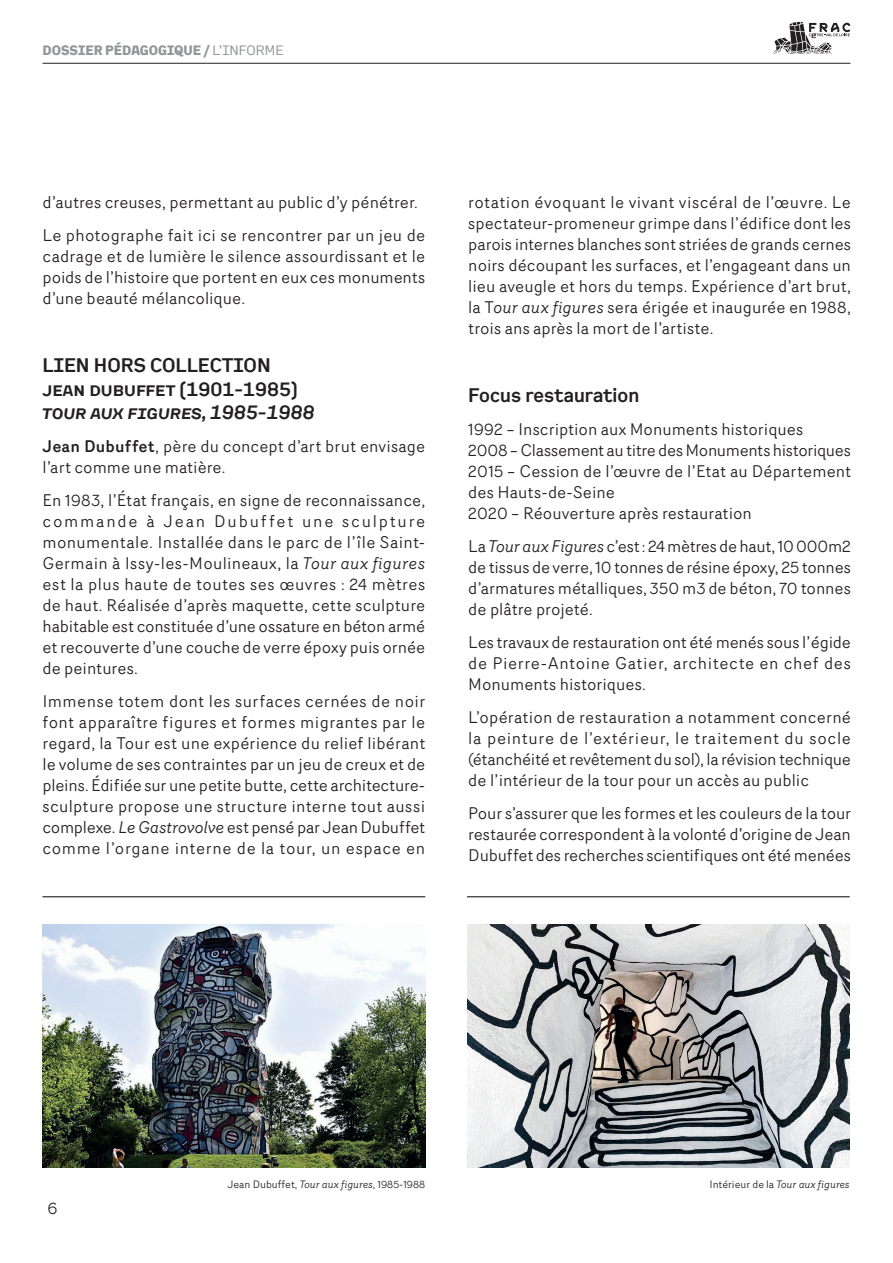
<style>
.page{position:relative;width:893px;height:1263px;background:#fff}
.page>*{position:absolute;margin:0;border:0;box-sizing:border-box;transform-origin:0 0}
.t1{font:500 19.5px/23.4px "Kade";color:#231f20}
.t2{font:italic 500 19.5px "Kade";color:#231f20}
.t3{font:16.5px/21px "Router";color:#231f20;text-align:justify}
.t4{font:700 13.5px "Kade";color:#939598}
.t5{font:10.5px "Router";color:#231f20}
.t6{font:italic 10.5px "Router";color:#231f20}
.s1{font-weight:400}
.s2{font-weight:500}
.s3{font-style:italic}
.s4{font-style:normal}
</style>
<div class="page">
<hr style="left:43px;top:63px;width:807px;height:1px;background:#231f20">
<svg style="left:773px;top:22px;width:77px;height:32px"></svg>
<hr style="left:43px;top:896px;width:382px;height:1px;background:#231f20">
<hr style="left:467px;top:896px;width:383px;height:1px;background:#231f20">
<img style="left:43px;top:925px;width:382px;height:243px">
<img style="left:467px;top:925px;width:383px;height:243px">
<p class="t4" style="left:43px;top:41px;width:243px">DOSSIER PÉDAGOGIQUE / <span class="s1">L’INFORME</span></p>
<p class="t3" style="left:43px;top:185px;width:384px;line-height:32.8px">d’autres creuses, permettant au public d’y pénétrer.<br>Le photographe fait ici se rencontrer par un jeu de</p>
<p class="t3" style="left:43px;top:245px;width:384px">cadrage et de lumière le silence assourdissant et le poids de l’histoire que portent en eux ces monuments d’une beauté mélancolique.</p>
<p class="t1" style="left:43px;top:353px;width:257px">LIEN HORS COLLECTION<br>JEAN DUBUFFET (1901-1985)</p>
<p class="t2" style="left:43px;top:400px;width:274px">TOUR AUX FIGURES, 1985-1988</p>
<p class="t3" style="left:43px;top:435px;width:384px"><span class="s2">Jean Dubuffet</span>, père du concept d’art brut envisage l’art comme une matière.</p>
<p class="t3" style="left:43px;top:489px;width:384px">En 1983, l’État français, en signe de reconnaissance, commande à Jean Dubuffet une sculpture monumentale. Installée dans le parc de l’île Saint-Germain à Issy-les-Moulineaux, la <span class="s3">Tour aux figures </span>est la plus haute de toutes ses œuvres : 24 mètres de haut. Réalisée d’après maquette, cette sculpture habitable est constituée d’une ossature en béton armé et recouverte d’une couche de verre époxy puis ornée de peintures.</p>
<p class="t3" style="left:43px;top:690px;width:384px">Immense totem dont les surfaces cernées de noir font apparaître figures et formes migrantes par le regard, la Tour est une expérience du relief libérant le volume de ses contraintes par un jeu de creux et de pleins. Édifiée sur une petite butte, cette architecture&shy;sculpture propose une structure interne tout aussi complexe. <span class="s3">Le Gastrovolve</span> est pensé par Jean Dubuffet comme l’organe interne de la tour, un espace en</p>
<p class="t3" style="left:468px;top:191px;width:384px">rotation évoquant le vivant viscéral de l’œuvre. Le spectateur-promeneur grimpe dans l’édifice dont les parois internes blanches sont striées de grands cernes noirs découpant les surfaces, et l’engageant dans un lieu aveugle et hors du temps. Expérience d’art brut, la T<span class="s3">our aux figures</span> sera érigée et inaugurée en 1988, trois ans après la mort de l’artiste.</p>
<p class="t1" style="left:468px;top:383px;width:172px">Focus restauration</p>
<p class="t3" style="left:468px;top:419px;width:384px;text-align:left">1992 – Inscription aux Monuments historiques<br>2008 – Classement au titre des Monuments historiques 2015 – Cession de l’œuvre de l’Etat au Département des Hauts-de-Seine<br>2020 – Réouverture après restauration</p>
<p class="t3" style="left:468px;top:535px;width:384px">La <span class="s3">Tour aux Figures</span> c’est : 24 mètres de haut, 10 000m2 de tissus de verre, 10 tonnes de résine époxy, 25 tonnes d’armatures métalliques, 350 m3 de béton, 70 tonnes de plâtre projeté.</p>
<p class="t3" style="left:468px;top:631px;width:384px">Les travaux de restauration ont été menés sous l’égide de Pierre-Antoine Gatier, architecte en chef des Monuments historiques.</p>
<p class="t3" style="left:468px;top:706px;width:384px">L’opération de restauration a notamment concerné la peinture de l’extérieur, le traitement du socle (étanchéité et revêtement du sol), la révision technique de l’intérieur de la tour pour un accès au public</p>
<p class="t3" style="left:468px;top:802px;width:384px">Pour s’assurer que les formes et les couleurs de la tour restaurée correspondent à la volonté d’origine de Jean Dubuffet des recherches scientifiques ont été menées</p>
<p class="t3" style="left:47px;top:1197px;width:13px">6</p>
<p class="t5" style="left:228px;top:1176px;width:199px">Jean Dubuffet, <span class="s3">Tour aux figures</span>, 1985-1988</p>
<p class="t6" style="left:709px;top:1176px;width:142px"><span class="s4">Intérieur de la</span> Tour aux figures</p>
</div>
